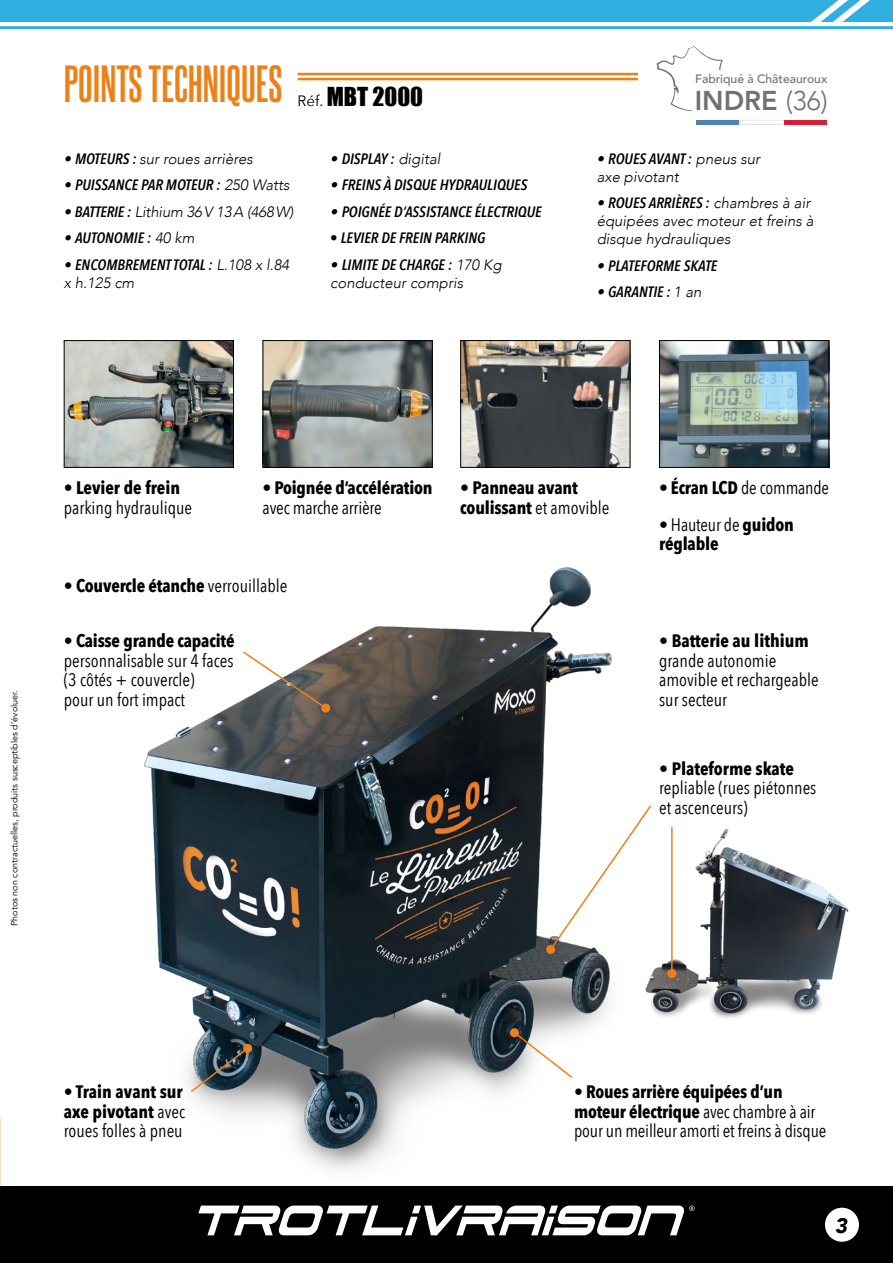
<style>
.page{position:relative;width:893px;height:1263px;background:#fff}
.page>*{position:absolute;margin:0;border:0;box-sizing:border-box;transform-origin:0 0}
.t1{font:700 45px "Steelfish Rg";color:#ee8018}
.t2{font:800 27px "Avenir";color:#707172}
.t3{font:24px "Impact";color:#000}
.t4{font:italic 900 21px "Avenir";color:#000}
.t5{font:18px/19.5px "Avenir Next Condensed";color:#000}
.t6{font:700 18px/19.5px "Avenir Next Condensed";letter-spacing:-.01em;color:#000}
.t7{font:italic 600 15px "Avenir Next Condensed";color:#000}
.t8{font:italic 300 15px/18px "Avenir";color:#000}
.t9{font:500 12.15px "Avenir";color:#707172}
.t10{font:9px "Avenir";color:#000}
.s1{font-family:"Avenir Next";font-size:15px}
.s2{font-family:"Avenir Next Condensed";font-weight:600}
.s3{font-family:"Avenir";font-weight:300}
.s4{font-weight:300}
.s5{font-weight:700}
.s6{font-weight:400}
</style>
<div class="page">
<img style="left:144px;top:567px;width:468px;height:603px">
<hr style="left:0;top:204px;width:1px;height:238px;background:#d2e8f6">
<div style="left:0;top:0;width:893px;height:21px;background:#31afe1"></div>
<svg style="left:797px;top:0;width:96px;height:30px"></svg>
<hr style="left:0;top:26px;width:893px;height:3px;background:#31afe1">
<div style="left:0;top:1186px;width:893px;height:77px;background:#000"></div>
<hr style="left:298px;top:73px;width:531px;height:2px;background:#ee8018">
<hr style="left:298px;top:78px;width:531px;height:2px;background:#ee8018">
<div style="left:825px;top:1208px;width:34px;height:34px;background:#fff;border-radius:50%"></div>
<div style="left:638px;top:43px;width:191px;height:85px;background:#fff"></div>
<hr style="left:696px;top:120px;width:43px;height:4px;background:#5182b8">
<svg style="left:740px;top:120px;width:43px;height:4px"></svg>
<svg style="left:784px;top:120px;width:43px;height:4px"></svg>
<svg style="left:656px;top:46px;width:67px;height:65px"></svg>
<img style="left:189px;top:1046px;width:61px;height:47px">
<div style="left:243px;top:1044px;width:9px;height:9px;background:#ee8018;border-radius:50%"></div>
<svg style="left:549px;top:804px;width:103px;height:147px"></svg>
<div style="left:546px;top:945px;width:9px;height:9px;background:#ee8018;border-radius:50%"></div>
<svg style="left:512px;top:1030px;width:62px;height:49px"></svg>
<div style="left:510px;top:1028px;width:9px;height:9px;background:#ee8018;border-radius:50%"></div>
<svg style="left:198px;top:1205px;width:497px;height:30px"></svg>
<img style="left:629px;top:829px;width:220px;height:189px">
<img style="left:265px;top:342px;width:166px;height:124px">
<div style="left:263px;top:340px;width:170px;height:128px;border:1px solid #000"></div>
<img style="left:66px;top:342px;width:166px;height:124px">
<div style="left:64px;top:340px;width:170px;height:128px;border:1px solid #000"></div>
<img style="left:661px;top:342px;width:166px;height:124px">
<div style="left:659px;top:340px;width:170px;height:128px;border:1px solid #000"></div>
<img style="left:462px;top:342px;width:166px;height:124px">
<div style="left:460px;top:340px;width:170px;height:128px;border:1px solid #000"></div>
<svg style="left:241px;top:650px;width:87px;height:60px"></svg>
<div style="left:321px;top:703px;width:9px;height:9px;background:#ee8018;border-radius:50%"></div>
<hr style="left:671px;top:827px;width:2px;height:146px;background:#ee8018">
<div style="left:667px;top:969px;width:9px;height:9px;background:#ee8018;border-radius:50%"></div>
<h1 class="t1" style="left:64px;top:51px;width:220px">POINTS TECHNIQUES</h1>
<h3 class="t3" style="left:298px;top:78px;width:127px"><span class="s1">Réf.</span> MBT 2000</h3>
<p class="t8" style="left:64px;top:150px;width:190px">• <span class="s2">MOTEURS :</span> sur roues arrières</p>
<p class="t7" style="left:64px;top:176px;width:227px"><span class="s3">•</span> PUISSANCE PAR MOTEUR : <span class="s3">250 Watts</span></p>
<p class="t8" style="left:64px;top:203px;width:231px">• <span class="s2">BATTERIE :</span> Lithium 36V 13A (468W)</p>
<p class="t7" style="left:64px;top:229px;width:132px"><span class="s3">•</span> AUTONOMIE : <span class="s3">40 km</span></p>
<p class="t7" style="left:64px;top:255px;width:227px"><span class="s3">•</span> ENCOMBREMENT TOTAL : <span class="s3">L.108 x l.84</span></p>
<p class="t8" style="left:64px;top:274px;width:72px">x h.125 cm</p>
<p class="t8" style="left:330px;top:150px;width:112px">• <span class="s2">DISPLAY :</span> digital</p>
<p class="t7" style="left:330px;top:176px;width:199px"><span class="s3">•</span> FREINS À DISQUE HYDRAULIQUES</p>
<p class="t7" style="left:330px;top:202px;width:213px"><span class="s3">•</span> POIGNÉE D’ASSISTANCE ÉLECTRIQUE</p>
<p class="t7" style="left:330px;top:229px;width:156px">• LEVIER DE FREIN PARKING</p>
<p class="t7" style="left:330px;top:255px;width:173px"><span class="s3">•</span> LIMITE DE CHARGE : <span class="s3">170 Kg</span></p>
<p class="t8" style="left:330px;top:274px;width:134px">conducteur compris</p>
<p class="t9" style="left:695px;top:68px;width:134px">Fabriqué à Châteauroux</p>
<h2 class="t2" style="left:695px;top:84px;width:135px">INDRE <span class="s4">(36)</span></h2>
<p class="t7" style="left:597px;top:149px;width:165px"><span class="s3">•</span> ROUES AVANT : <span class="s3">pneus sur</span></p>
<p class="t8" style="left:597px;top:168px;width:83px">axe pivotant</p>
<p class="t7" style="left:597px;top:194px;width:215px"><span class="s3">•</span> ROUES ARRIÈRES : <span class="s3">chambres à air</span></p>
<p class="t8" style="left:597px;top:212px;width:218px">équipées avec moteur et freins à disque hydrauliques</p>
<p class="t7" style="left:597px;top:256px;width:122px"><span class="s3">•</span> PLATEFORME SKATE</p>
<p class="t7" style="left:597px;top:283px;width:106px"><span class="s3">•</span> GARANTIE : <span class="s3">1 an</span></p>
<p class="t10" style="left:9px;top:926px;width:237px;rotate:-90deg">Photos non contractuelles, produits susceptibles d’évoluer.</p>
<p class="t5" style="left:64px;top:477px;width:130px">• <span class="s5">Levier de frein </span>parking hydraulique</p>
<p class="t6" style="left:460px;top:478px;width:151px">• Panneau avant coulissant <span class="s6">et amovible</span></p>
<p class="t6" style="left:263px;top:478px;width:172px"><span class="s6">•</span> Poignée d’accélération <span class="s6">avec marche arrière</span></p>
<p class="t6" style="left:64px;top:576px;width:225px">• Couvercle étanche <span class="s6">verrouillable</span></p>
<p class="t6" style="left:64px;top:631px;width:172px">• Caisse grande capacité</p>
<p class="t5" style="left:64px;top:650px;width:171px">personnalisable sur 4 faces (3 côtés + couvercle)<br>pour un fort impact</p>
<p class="t5" style="left:659px;top:477px;width:172px">• <span class="s5">Écran LCD</span> de commande</p>
<p class="t6" style="left:659px;top:515px;width:136px"><span class="s6">• Hauteur de</span> guidon réglable</p>
<p class="t6" style="left:659px;top:631px;width:151px">• Batterie au lithium</p>
<p class="t5" style="left:659px;top:650px;width:161px">grande autonomie amovible et rechargeable sur secteur</p>
<p class="t6" style="left:659px;top:759px;width:136px">• Plateforme skate</p>
<p class="t5" style="left:659px;top:777px;width:159px">repliable (rues piétonnes et ascenceurs)</p>
<p class="t6" style="left:64px;top:1082px;width:123px">• Train avant sur axe pivotant <span class="s6">avec roues folles à pneu</span></p>
<p class="t5" style="left:574px;top:1081px;width:254px"><span class="s5">• Roues arrière équipées d’un moteur électrique</span> avec chambre à air pour un meilleur amorti et freins à disque</p>
<p class="t4" style="left:835px;top:1208px;width:14px">3</p>
</div>
